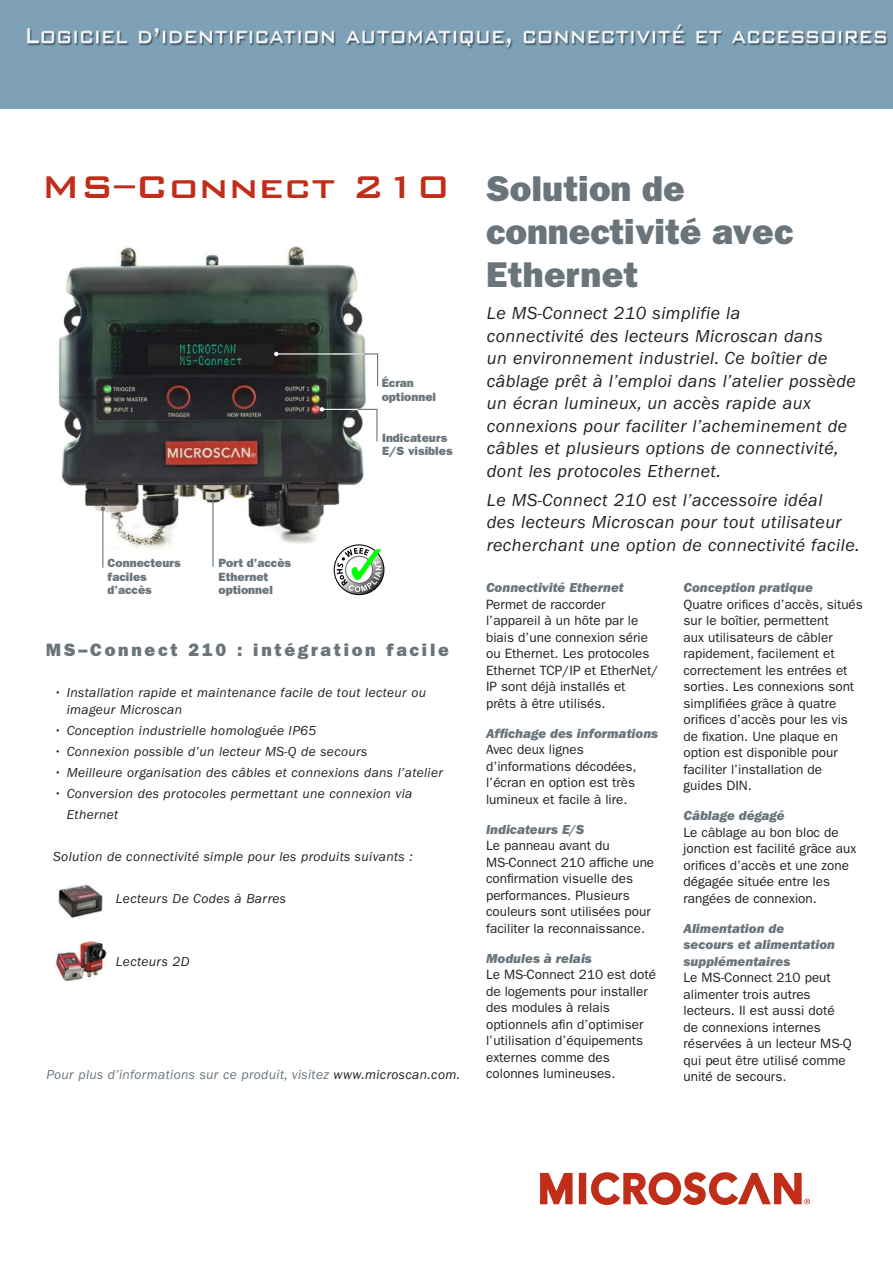
<style>
.page{position:relative;width:893px;height:1263px;background:#fff}
.page>*{position:absolute;margin:0;border:0;box-sizing:border-box;transform-origin:0 0}
.HeadlineC--BankGothi{font:500 42px "Bank Gothic BT";color:#c02d19}
.HeadlineA{font:36px/43.2px "ITC Franklin Gothic Std Hvy";color:#6a747b}
.Paragraph_A{font:italic 18px/22.5px "ITC Franklin Gothic Std";letter-spacing:.025em;color:#231f20}
.HeadlineB{font:18px "ITC Franklin Gothic Std Hvy";letter-spacing:.15em;color:#6a747b}
.Body_Copy{font:13.5px/16.5px "ITC Franklin Gothic Std";color:#231f20}
.Body_Copy-2{font:italic 13.5px/16.5px "ITC Franklin Gothic Std";letter-spacing:.025em;color:#231f20}
.BodyCopyGray{font:italic 13.5px "ITC Franklin Gothic Std";letter-spacing:.025em;color:#6a747b}
.Cutlines-Product{font:12px/13.5px "ITC Franklin Gothic Std Hvy";color:#6a747b}
.s1{color:#231f20}
.s2{font-family:"ITC Franklin Gothic Std Hvy It";color:#6a747b}
</style>
<div class="page">
<img style="left:59px;top:246px;width:313px;height:303px">
<svg style="left:331px;top:353px;width:48px;height:34px"></svg>
<hr style="left:276px;top:353px;width:88px;height:1px;background:#fff">
<svg style="left:274px;top:352px;width:5px;height:4px"></svg>
<hr style="left:102px;top:509px;width:1px;height:59px;background:#6a747b">
<svg style="left:101px;top:506px;width:4px;height:5px"></svg>
<svg style="left:334px;top:545px;width:50px;height:50px"></svg>
<div style="left:334px;top:544px;width:50px;height:51px;border:1px solid #000;border-radius:50%"></div>
<svg style="left:337px;top:548px;width:44px;height:44px"></svg>
<hr style="left:322px;top:409px;width:41px;height:1px;background:#fff">
<svg style="left:320px;top:407px;width:4px;height:5px"></svg>
<svg style="left:357px;top:408px;width:21px;height:35px"></svg>
<hr style="left:212px;top:496px;width:2px;height:71px;background:#6a747b">
<svg style="left:211px;top:493px;width:4px;height:5px"></svg>
<img style="left:0;top:0;width:893px;height:108px">
<svg style="left:540px;top:1172px;width:33px;height:33px"></svg>
<div style="left:579px;top:1173px;width:7px;height:31px;border:4px solid #c02d19"></div>
<svg style="left:591px;top:1172px;width:219px;height:33px"></svg>
<img style="left:58px;top:884px;width:45px;height:34px">
<img style="left:55px;top:940px;width:51px;height:41px">
<p class="HeadlineC--BankGothi" style="left:41px;top:164px;width:410px">MS–Connect 210</p>
<p class="Cutlines-Product" style="left:382px;top:376px;width:56px">Écran optionnel</p>
<p class="Cutlines-Product" style="left:108px;top:556px;width:75px">Connecteurs faciles d’accès</p>
<p class="Cutlines-Product" style="left:219px;top:556px;width:74px">Port d’accès</p>
<p class="Cutlines-Product" style="left:219px;top:570px;width:56px">Ethernet optionnel</p>
<p class="Cutlines-Product" style="left:382px;top:431px;width:72px">Indicateurs<br>E/S visibles</p>
<p class="HeadlineB" style="left:46px;top:639px;width:405px">MS–Connect 210 : intégration facile</p>
<p class="Body_Copy-2" style="left:67px;top:684px;width:361px;text-indent:-14px">• Installation rapide et maintenance facile de tout lecteur ou imageur Microscan</p>
<p class="Body_Copy-2" style="left:53px;top:722px;width:265px">• Conception industrielle homologuée IP65</p>
<p class="Body_Copy-2" style="left:53px;top:743px;width:316px">• Connexion possible d’un lecteur MS-Q de secours</p>
<p class="Body_Copy-2" style="left:53px;top:764px;width:391px">• Meilleure organisation des câbles et connexions dans l’atelier</p>
<p class="Body_Copy-2" style="left:67px;top:783px;width:347px;line-height:21px;text-indent:-14px">• Conversion des protocoles permettant une connexion via<br>Ethernet</p>
<p class="Body_Copy-2" style="left:53px;top:848px;width:361px">Solution de connectivité simple pour les produits suivants :</p>
<p class="Body_Copy-2" style="left:116px;top:890px;width:172px">Lecteurs De Codes à Barres</p>
<p class="Body_Copy-2" style="left:116px;top:953px;width:75px">Lecteurs 2D</p>
<p class="BodyCopyGray" style="left:46px;top:1067px;width:415px">Pour plus d’informations sur ce produit, visitez <span class="s1">www.microscan.com.</span></p>
<p class="HeadlineA" style="left:486px;top:167px;width:309px">Solution de connectivité avec<br>Ethernet</p>
<p class="Paragraph_A" style="left:487px;top:302px;width:370px">Le MS-Connect 210 simplifie la<br>connectivité des lecteurs Microscan dans<br>un environnement industriel. Ce boîtier de câblage prêt à l’emploi dans l’atelier possède un écran lumineux, un accès rapide aux connexions pour faciliter l’acheminement de câbles et plusieurs options de connectivité, dont les protocoles Ethernet.</p>
<p class="Paragraph_A" style="left:487px;top:489px;width:374px">Le MS-Connect 210 est l’accessoire idéal<br>des lecteurs Microscan pour tout utilisateur recherchant une option de connectivité facile.</p>
<p class="Body_Copy" style="left:486px;top:579px;width:174px"><span class="s2">Connectivité Ethernet<br></span>Permet de raccorder l’appareil à un hôte par le biais d’une connexion série ou Ethernet. Les protocoles<br>Ethernet TCP/IP et EtherNet/<br>IP sont déjà installés et prêts à être utilisés.</p>
<p class="Body_Copy" style="left:486px;top:725px;width:174px"><span class="s2">Affichage des informations<br></span>Avec deux lignes d’informations décodées, l’écran en option est très lumineux et facile à lire.</p>
<p class="Body_Copy" style="left:486px;top:821px;width:170px"><span class="s2">Indicateurs E/S<br></span>Le panneau avant du<br>MS-Connect 210 affiche une confirmation visuelle des performances. Plusieurs couleurs sont utilisées pour faciliter la reconnaissance.</p>
<p class="Body_Copy" style="left:486px;top:950px;width:172px"><span class="s2">Modules à relais<br></span>Le MS-Connect 210 est doté de logements pour installer des modules à relais optionnels afin d’optimiser l’utilisation d’équipements externes comme des colonnes lumineuses.</p>
<p class="Body_Copy" style="left:683px;top:579px;width:181px"><span class="s2">Conception pratique<br></span>Quatre orifices d’accès, situés sur le boîtier, permettent<br>aux utilisateurs de câbler rapidement, facilement et correctement les entrées et sorties. Les connexions sont simplifiées grâce à quatre orifices d’accès pour les vis de fixation. Une plaque en option est disponible pour faciliter l’installation de guides DIN.</p>
<p class="Body_Copy" style="left:683px;top:807px;width:174px"><span class="s2">Câblage dégagé<br></span>Le câblage au bon bloc de jonction est facilité grâce aux orifices d’accès et une zone dégagée située entre les rangées de connexion.</p>
<p class="Body_Copy" style="left:683px;top:920px;width:170px"><span class="s2">Alimentation de<br>secours et alimentation supplémentaires<br></span>Le MS-Connect 210 peut alimenter trois autres lecteurs. Il est aussi doté de connexions internes réservées à un lecteur MS-Q qui peut être utilisé comme unité de secours.</p>
</div>
